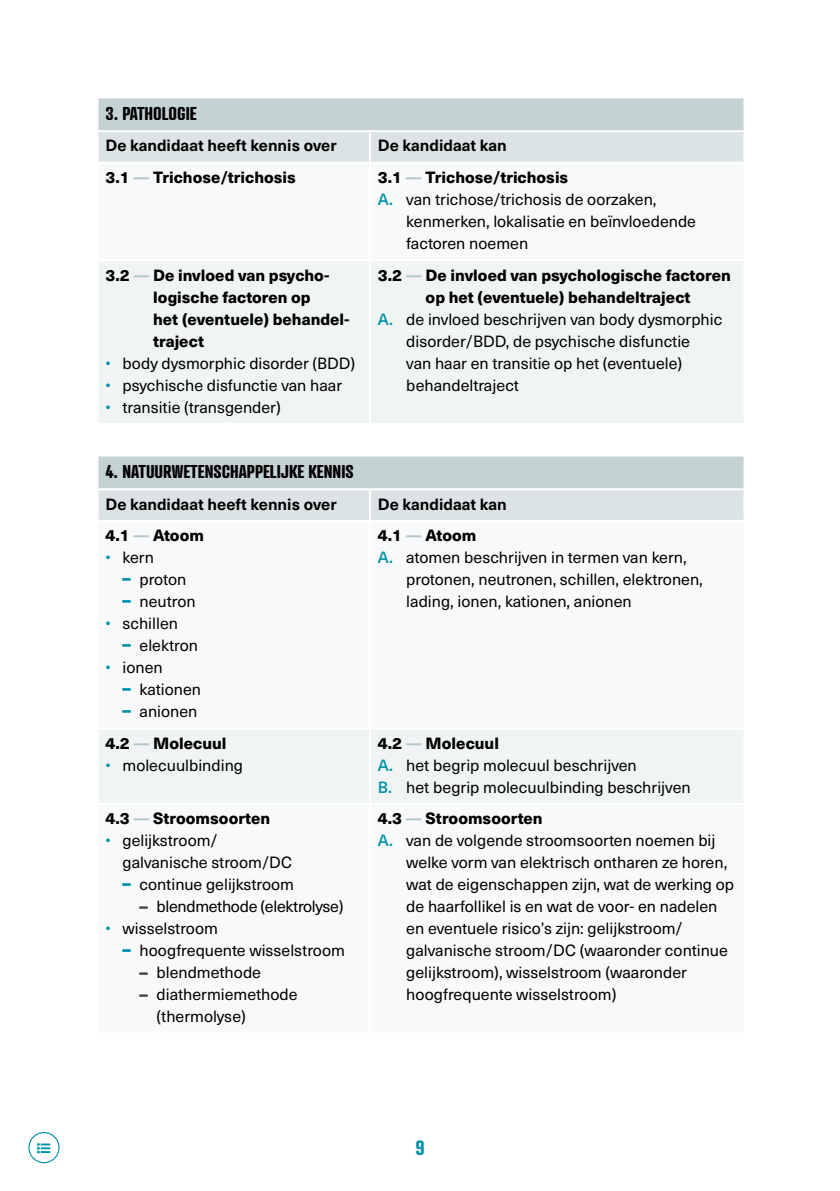
<style>
.page{position:relative;width:840px;height:1191px;background:#fff}
.page>*{position:absolute;margin:0;border:0;box-sizing:border-box;transform-origin:0 0}
.t1{font:700 20px "Atrament";color:#0092a9}
.t2{font:700 18px "Atrament";color:#000}
.t3{font:16px/22px "Neue Haas Unica W1 G";color:#000}
.t4{font:800 16px/22px "Neue Haas Unica W1 G";color:#000}
.t5{font:700 16px "Neue Haas Unica W1 G";color:#000}
.t6{font:16px "Neue Haas Unica W1 G";letter-spacing:-.02em;color:#000}
.s1{color:#b7c7c9}
.s2{font-weight:500;color:#0092a9}
.s3{color:#0092a9}
.s4{color:#474747}
.s5{font-weight:800}
.s6{font-weight:800;color:#b7c7c9}
</style>
<div class="page">
<div style="left:28px;top:1132px;width:32px;height:31px;border:1px solid #0092a9;border-radius:50%"></div>
<div style="left:98px;top:98px;width:645px;height:32px;background:#c5d2d4"></div>
<div style="left:98px;top:132px;width:645px;height:30px;background:#dbe3e4"></div>
<svg style="left:98px;top:262px;width:645px;height:541px;fill:#f1f4f4"></svg>
<svg style="left:98px;top:425px;width:645px;height:29px"></svg>
<hr style="left:369px;top:132px;width:2px;height:30px;background:#fff">
<hr style="left:369px;top:261px;width:2px;height:162px;background:#fff">
<hr style="left:369px;top:425px;width:2px;height:29px;background:#fff">
<hr style="left:369px;top:490px;width:2px;height:30px;background:#fff">
<hr style="left:96px;top:423px;width:274px;height:2px;background:#fff">
<hr style="left:370px;top:423px;width:375px;height:2px;background:#fff">
<hr style="left:96px;top:454px;width:274px;height:2px;background:#fff">
<hr style="left:370px;top:454px;width:375px;height:2px;background:#fff">
<hr style="left:96px;top:488px;width:274px;height:2px;background:#fff">
<hr style="left:370px;top:488px;width:375px;height:2px;background:#fff">
<hr style="left:96px;top:520px;width:274px;height:2px;background:#fff">
<hr style="left:370px;top:520px;width:375px;height:2px;background:#fff">
<hr style="left:369px;top:522px;width:2px;height:205px;background:#fff">
<hr style="left:96px;top:727px;width:274px;height:2px;background:#fff">
<hr style="left:370px;top:727px;width:375px;height:2px;background:#fff">
<hr style="left:369px;top:729px;width:2px;height:74px;background:#fff">
<p class="t2" style="left:105px;top:102px;width:93px">3. PATHOLOGIE</p>
<p class="t5" style="left:105px;top:133px;width:232px">De kandidaat heeft kennis over</p>
<p class="t5" style="left:378px;top:133px;width:130px">De kandidaat kan</p>
<p class="t4" style="left:105px;top:165px;width:192px">3.1 <span class="s1">—</span> Trichose/trichosis</p>
<p class="t4" style="left:378px;top:165px;width:192px">3.1 <span class="s1">—</span> Trichose/trichosis</p>
<p class="t3" style="left:378px;top:187px;width:280px"><span class="s2">A.</span> van trichose/trichosis de oorzaken,</p>
<p class="t3" style="left:406px;top:209px;width:291px">kenmerken, lokalisatie en beïnvloedende</p>
<p class="t3" style="left:406px;top:231px;width:123px">factoren noemen</p>
<p class="t4" style="left:153px;top:263px;width:198px;text-indent:-48px">3.2 <span class="s1">—</span> De invloed van psycho&shy;logische factoren op<br>het (eventuele) behandel&shy;traject</p>
<p class="t3" style="left:105px;top:351px;width:251px"><span class="s3">•</span> body dysmorphic disorder (BDD)</p>
<p class="t3" style="left:105px;top:373px;width:238px"><span class="s3">•</span> psychische disfunctie van haar</p>
<p class="t3" style="left:105px;top:395px;width:177px"><span class="s3">•</span> transitie (transgender)</p>
<p class="t4" style="left:378px;top:263px;width:354px">3.2 <span class="s1">—</span> De invloed van psychologische factoren</p>
<p class="t4" style="left:425px;top:285px;width:266px">op het (eventuele) behandeltraject</p>
<p class="t3" style="left:378px;top:307px;width:345px"><span class="s2">A.</span> de invloed beschrijven van body dysmorphic</p>
<p class="t3" style="left:406px;top:329px;width:285px">disorder/BDD, de psychische disfunctie</p>
<p class="t3" style="left:406px;top:351px;width:277px">van haar en transitie op het (eventuele)</p>
<p class="t3" style="left:406px;top:373px;width:114px">behandeltraject</p>
<p class="t2" style="left:105px;top:460px;width:249px">4. NATUURWETENSCHAPPELIJKE KENNIS</p>
<p class="t5" style="left:105px;top:491px;width:232px">De kandidaat heeft kennis over</p>
<p class="t5" style="left:378px;top:491px;width:130px">De kandidaat kan</p>
<p class="t4" style="left:105px;top:523px;width:100px">4.1 <span class="s1">—</span> Atoom</p>
<p class="t3" style="left:105px;top:545px;width:50px"><span class="s3">•</span> kern</p>
<p class="t3" style="left:122px;top:567px;width:65px"><span class="s2">–</span> proton</p>
<p class="t3" style="left:122px;top:589px;width:75px"><span class="s2">–</span> neutron</p>
<p class="t3" style="left:105px;top:611px;width:74px"><span class="s3">•</span> schillen</p>
<p class="t3" style="left:122px;top:633px;width:77px"><span class="s2">–</span> elektron</p>
<p class="t3" style="left:105px;top:655px;width:59px"><span class="s3">•</span> ionen</p>
<p class="t3" style="left:122px;top:677px;width:80px"><span class="s2">–</span> kationen</p>
<p class="t3" style="left:122px;top:699px;width:76px"><span class="s2">–</span> anionen</p>
<p class="t4" style="left:378px;top:523px;width:100px">4.1 <span class="s1">—</span> Atoom</p>
<p class="t3" style="left:378px;top:545px;width:310px"><span class="s2">A.</span> atomen beschrijven in termen van kern,</p>
<p class="t3" style="left:406px;top:567px;width:298px">protonen, neutronen, schillen, elektronen,</p>
<p class="t3" style="left:406px;top:589px;width:227px">lading, ionen, kationen, anionen</p>
<p class="t4" style="left:105px;top:731px;width:122px">4.2 <span class="s1">—</span> Molecuul</p>
<p class="t3" style="left:105px;top:753px;width:139px"><span class="s3">•</span> molecuulbinding</p>
<p class="t4" style="left:105px;top:806px;width:166px">4.3 <span class="s1">—</span> Stroomsoorten</p>
<p class="t3" style="left:122px;top:828px;width:171px;text-indent:-17px"><span class="s3">•</span> gelijkstroom/ galvanische stroom/DC</p>
<p class="t3" style="left:122px;top:872px;width:173px"><span class="s2">–</span> continue gelijkstroom</p>
<p class="t6" style="left:139px;top:895px;width:205px"><span class="s4">–</span> blendmethode (elektrolyse)</p>
<p class="t3" style="left:105px;top:916px;width:114px"><span class="s3">•</span> wisselstroom</p>
<p class="t3" style="left:122px;top:938px;width:224px"><span class="s2">–</span> hoogfrequente wisselstroom</p>
<p class="t3" style="left:139px;top:960px;width:123px"><span class="s4">–</span> blendmethode</p>
<p class="t3" style="left:156px;top:982px;width:142px;text-indent:-17px"><span class="s4">–</span> diathermiemethode (thermolyse)</p>
<p class="t3" style="left:378px;top:731px;width:314px"><span class="s5">4.2</span> <span class="s6">—</span> <span class="s5">Molecuul<br></span><span class="s2">A.</span> het begrip molecuul beschrijven<br><span class="s2">B.</span> het begrip molecuulbinding beschrijven</p>
<p class="t4" style="left:378px;top:806px;width:166px">4.3 <span class="s1">—</span> Stroomsoorten</p>
<p class="t3" style="left:378px;top:828px;width:339px"><span class="s2">A.</span> van de volgende stroomsoorten noemen bij</p>
<p class="t3" style="left:406px;top:850px;width:322px">welke vorm van elektrisch ontharen ze horen,</p>
<p class="t3" style="left:406px;top:872px;width:329px">wat de eigenschappen zijn, wat de werking op</p>
<p class="t3" style="left:406px;top:894px;width:312px">de haarfollikel is en wat de voor- en nadelen</p>
<p class="t3" style="left:406px;top:916px;width:278px">en eventuele risico’s zijn: gelijkstroom/</p>
<p class="t3" style="left:406px;top:938px;width:323px">galvanische stroom/DC (waaronder continue</p>
<p class="t3" style="left:406px;top:960px;width:282px">gelijkstroom), wisselstroom (waaronder</p>
<p class="t3" style="left:406px;top:982px;width:211px">hoogfrequente wisselstroom)</p>
<p class="t1" style="left:415px;top:1135px;width:11px">9</p>
</div>
